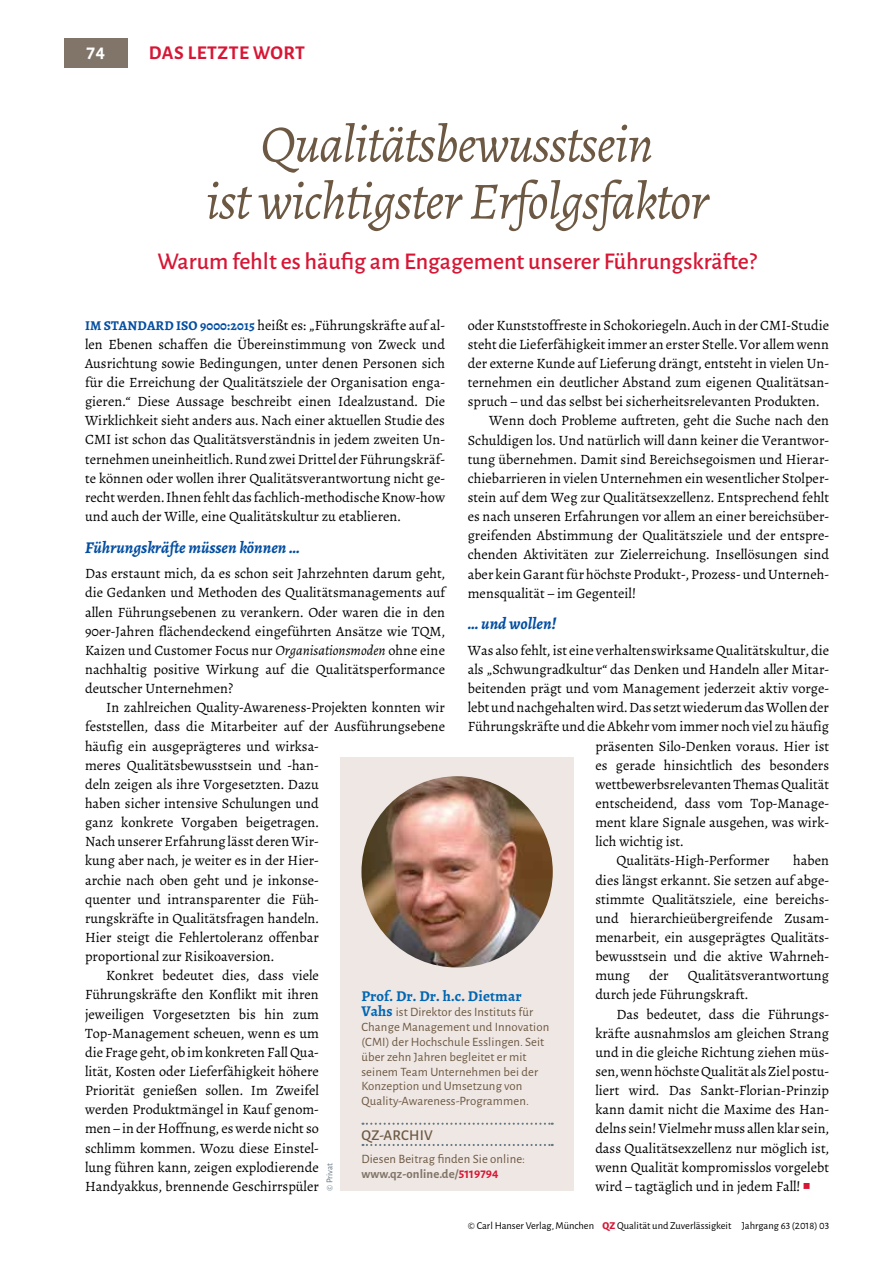
<style>
.page{position:relative;width:893px;height:1263px;background:#fff}
.page>*{position:absolute;margin:0;border:0;box-sizing:border-box;transform-origin:0 0}
.t1{font:italic 52.5px/57px "Alegreya";letter-spacing:-.02em;color:#6d5943;text-align:center}
.t2{font:500 24px "Alegreya Sans";color:#d71635}
.t3{font:700 19.5px "Alegreya Sans";letter-spacing:.025em;color:#d71635}
.t4{font:700 19.5px "Alegreya Sans";color:#fff}
.t5{font:italic 700 16.5px "Alegreya";color:#034ea2}
.t6{font:700 15px "Alegreya";letter-spacing:.01em;color:#0066b3}
.t7{font:500 15px "Alegreya Sans";letter-spacing:.015em;color:#6d5943}
.t8{font:14.25px/19.2px "Alegreya";color:#000;text-align:justify}
.t9{font:12.75px/14.9px "Alegreya Sans";letter-spacing:.01em;color:#6d5943}
.t10{font:10.5px "Alegreya Sans";color:#000}
.t11{font:9px "Alegreya Sans";letter-spacing:-.005em;color:#647883}
.s1{font-family:"Alegreya SC";font-weight:700;font-size:13.5px;color:#034ea2}
.s2{font-style:italic}
.s3{font-family:"Alegreya";font-weight:700;font-size:15px;color:#0066b3}
.s4{font-weight:700;color:#817569}
.s5{font-weight:700;color:#d71635}
.s6{font-weight:800;color:#d71635}
</style>
<div class="page">
<div style="left:64px;top:38px;width:64px;height:30px;background:#817569"></div>
<div style="left:340px;top:757px;width:234px;height:434px;background:#efe7e3"></div>
<svg style="left:362px;top:1123px;width:191px;height:2px"></svg>
<svg style="left:362px;top:1144px;width:191px;height:2px"></svg>
<img style="left:361px;top:776px;width:192px;height:191px;border-radius:96px">
<h3 class="t4" style="left:86px;top:39px;width:21px">74</h3>
<h3 class="t3" style="left:149px;top:39px;width:157px">DAS LETZTE WORT</h3>
<h1 class="t1" style="left:206px;top:116px;width:504px">Qualitätsbewusstsein<br>ist wichtigster Erfolgsfaktor</h1>
<h2 class="t2" style="left:157px;top:245px;width:601px">Warum fehlt es häufig am Engagement unserer Führungskräfte?</h2>
<p class="t8" style="left:85px;top:315px;width:362px"><span class="s1">IM STANDARD ISO 9000:2015</span> heißt es: „Führungskräfte auf al&shy;len Ebenen schaffen die Übereinstimmung von Zweck und Ausrichtung sowie Bedingungen, unter denen Personen sich für die Erreichung der Qualitätsziele der Organisation enga&shy;gieren.“ Diese Aussage beschreibt einen Idealzustand. Die Wirklichkeit sieht anders aus. Nach einer aktuellen Studie des CMI ist schon das Qualitätsverständnis in jedem zweiten Un&shy;ternehmen uneinheitlich. Rund zwei Drittel der Führungskräf&shy;te können oder wollen ihrer Qualitätsverantwortung nicht ge&shy;recht werden. Ihnen fehlt das fachlich-methodische Know-how und auch der Wille, eine Qualitätskultur zu etablieren.</p>
<p class="t5" style="left:85px;top:537px;width:216px">Führungskräfte müssen können …</p>
<p class="t8" style="left:85px;top:564px;width:362px">Das erstaunt mich, da es schon seit Jahrzehnten darum geht, die Gedanken und Methoden des Qualitätsmanagements auf allen Führungsebenen zu verankern. Oder waren die in den 90er-Jahren flächendeckend eingeführten Ansätze wie TQM, Kaizen und Customer Focus nur <span class="s2">Organisationsmoden</span> ohne eine nachhaltig positive Wirkung auf die Qualitätsperformance deutscher Unternehmen?</p>
<p class="t8" style="left:106px;top:698px;width:340px">In zahlreichen Quality-Awareness-Projekten konnten wir</p>
<p class="t8" style="left:85px;top:717px;width:362px">feststellen, dass die Mitarbeiter auf der Ausführungsebene</p>
<p class="t8" style="left:85px;top:736px;width:235px">häufig ein ausgeprägteres und wirksa-</p>
<p class="t8" style="left:85px;top:755px;width:235px">meres Qualitätsbewusstsein und -han-</p>
<p class="t8" style="left:85px;top:775px;width:235px">deln zeigen als ihre Vorgesetzten. Dazu</p>
<p class="t8" style="left:85px;top:794px;width:235px">haben sicher intensive Schulungen und</p>
<p class="t8" style="left:85px;top:813px;width:235px">ganz konkrete Vorgaben beigetragen.</p>
<p class="t8" style="left:85px;top:832px;width:235px">Nach unserer Erfahrung lässt deren Wir-</p>
<p class="t8" style="left:85px;top:851px;width:235px">kung aber nach, je weiter es in der Hier-</p>
<p class="t8" style="left:85px;top:870px;width:235px">archie nach oben geht und je inkonse-</p>
<p class="t8" style="left:85px;top:889px;width:235px">quenter und intransparenter die Füh-</p>
<p class="t8" style="left:85px;top:909px;width:235px">rungskräfte in Qualitätsfragen handeln.</p>
<p class="t8" style="left:85px;top:928px;width:235px">Hier steigt die Fehlertoleranz offenbar</p>
<p class="t8" style="left:85px;top:947px;width:191px">proportional zur Risikoaversion.</p>
<p class="t8" style="left:106px;top:966px;width:214px">Konkret bedeutet dies, dass viele</p>
<p class="t8" style="left:85px;top:985px;width:235px">Führungskräfte den Konflikt mit ihren</p>
<p class="t8" style="left:85px;top:1004px;width:235px">jeweiligen Vorgesetzten bis hin zum</p>
<p class="t8" style="left:85px;top:1023px;width:235px">Top-Management scheuen, wenn es um</p>
<p class="t8" style="left:85px;top:1042px;width:235px">die Frage geht, ob im konkreten Fall Qua-</p>
<p class="t8" style="left:85px;top:1062px;width:235px">lität, Kosten oder Lieferfähigkeit höhere</p>
<p class="t8" style="left:85px;top:1081px;width:235px">Priorität genießen sollen. Im Zweifel</p>
<p class="t8" style="left:85px;top:1100px;width:235px">werden Produktmängel in Kauf genom-</p>
<p class="t8" style="left:85px;top:1119px;width:235px">men – in der Hoffnung, es werde nicht so</p>
<p class="t8" style="left:85px;top:1138px;width:235px">schlimm kommen. Wozu diese Einstel-</p>
<p class="t8" style="left:85px;top:1157px;width:235px">lung führen kann, zeigen explodierende</p>
<p class="t8" style="left:85px;top:1176px;width:235px">Handyakkus, brennende Geschirrspüler</p>
<p class="t8" style="left:468px;top:315px;width:363px">oder Kunststoffreste in Schokoriegeln. Auch in der CMI-Studie</p>
<p class="t8" style="left:468px;top:335px;width:363px">steht die Lieferfähigkeit immer an erster Stelle. Vor allem wenn</p>
<p class="t8" style="left:468px;top:354px;width:363px">der externe Kunde auf Lieferung drängt, entsteht in vielen Un-</p>
<p class="t8" style="left:468px;top:373px;width:363px">ternehmen ein deutlicher Abstand zum eigenen Qualitätsan-</p>
<p class="t8" style="left:468px;top:392px;width:353px">spruch – und das selbst bei sicherheitsrelevanten Produkten.</p>
<p class="t8" style="left:489px;top:411px;width:342px">Wenn doch Probleme auftreten, geht die Suche nach den</p>
<p class="t8" style="left:468px;top:430px;width:363px">Schuldigen los. Und natürlich will dann keiner die Verantwor-</p>
<p class="t8" style="left:468px;top:449px;width:363px">tung übernehmen. Damit sind Bereichsegoismen und Hierar-</p>
<p class="t8" style="left:468px;top:469px;width:363px">chiebarrieren in vielen Unternehmen ein wesentlicher Stolper-</p>
<p class="t8" style="left:468px;top:488px;width:363px">stein auf dem Weg zur Qualitätsexzellenz. Entsprechend fehlt</p>
<p class="t8" style="left:468px;top:507px;width:363px">es nach unseren Erfahrungen vor allem an einer bereichsüber-</p>
<p class="t8" style="left:468px;top:526px;width:363px">greifenden Abstimmung der Qualitätsziele und der entspre-</p>
<p class="t8" style="left:468px;top:545px;width:363px">chenden Aktivitäten zur Zielerreichung. Insellösungen sind</p>
<p class="t8" style="left:468px;top:564px;width:363px">aber kein Garant für höchste Produkt-, Prozess- und Unterneh-</p>
<p class="t8" style="left:468px;top:583px;width:170px">mensqualität – im Gegenteil!</p>
<p class="t5" style="left:468px;top:613px;width:90px">… und wollen!</p>
<p class="t8" style="left:468px;top:641px;width:363px">Was also fehlt, ist eine verhaltenswirksame Qualitätskultur, die</p>
<p class="t8" style="left:468px;top:660px;width:363px">als „Schwungradkultur“ das Denken und Handeln aller Mitar-</p>
<p class="t8" style="left:468px;top:679px;width:363px">beitenden prägt und vom Management jederzeit aktiv vorge-</p>
<p class="t8" style="left:468px;top:698px;width:363px">lebt und nachgehalten wird. Das setzt wiederum das Wollen der</p>
<p class="t8" style="left:468px;top:717px;width:363px">Führungskräfte und die Abkehr vom immer noch viel zu häufig</p>
<p class="t8" style="left:595px;top:736px;width:235px">präsenten Silo-Denken voraus. Hier ist</p>
<p class="t8" style="left:595px;top:755px;width:235px">es gerade hinsichtlich des besonders</p>
<p class="t8" style="left:595px;top:775px;width:235px">wettbewerbsrelevanten Themas Qualität</p>
<p class="t8" style="left:595px;top:794px;width:235px">entscheidend, dass vom Top-Manage-</p>
<p class="t8" style="left:595px;top:813px;width:235px">ment klare Signale ausgehen, was wirk-</p>
<p class="t8" style="left:595px;top:832px;width:90px">lich wichtig ist.</p>
<p class="t8" style="left:617px;top:851px;width:154px">Qualitäts-High-Performer</p>
<p class="t8" style="left:595px;top:851px;width:235px;text-indent:198px">haben dies längst erkannt. Sie setzen auf abge&shy;stimmte Qualitätsziele, eine bereichs&shy;und hierarchieübergreifende Zusam&shy;menarbeit, ein ausgeprägtes Qualitäts&shy;bewusstsein und die aktive Wahrneh&shy;mung</p>
<p class="t8" style="left:595px;top:966px;width:235px;text-indent:92px">Qualitätsverantwortung durch jede Führungskraft.</p>
<p class="t8" style="left:595px;top:1004px;width:235px;text-indent:21px">Das bedeutet, dass die Führungs&shy;kräfte ausnahmslos am gleichen Strang und in die gleiche Richtung ziehen müs&shy;sen, wenn höchste Qualität als Ziel postu&shy;liert wird. Das Sankt-Florian-Prinzip kann damit nicht die Maxime des Han&shy;delns sein! Vielmehr muss allen klar sein, dass Qualitätsexzellenz nur möglich ist, wenn Qualität kompromisslos vorgelebt wird – tagtäglich und in jedem Fall!</p>
<p class="t8" style="left:649px;top:966px;width:21px">der</p>
<p class="t6" style="left:361px;top:986px;width:162px">Prof. Dr. Dr. h.c. Dietmar</p>
<p class="t9" style="left:361px;top:1004px;width:189px"><span class="s3">Vahs</span> ist Direktor des Instituts für Change Management und Innovation (CMI) der Hochschule Esslingen. Seit über zehn Jahren begleitet er mit seinem Team Unternehmen bei der Konzeption und Umsetzung von Quality-Awareness-Programmen.</p>
<p class="t7" style="left:362px;top:1124px;width:73px">QZ-ARCHIV</p>
<p class="t9" style="left:361px;top:1151px;width:165px">Diesen Beitrag finden Sie online: <span class="s4">www.qz-online.de/</span><span class="s5">5119794</span></p>
<p class="t11" style="left:323px;top:1191px;width:29px;rotate:-90deg">© Privat</p>
<p class="t10" style="left:468px;top:1218px;width:363px">© Carl Hanser Verlag, München <span class="s6">QZ</span> Qualität und Zuverlässigkeit Jahrgang 63 (2018) 03</p>
</div>
